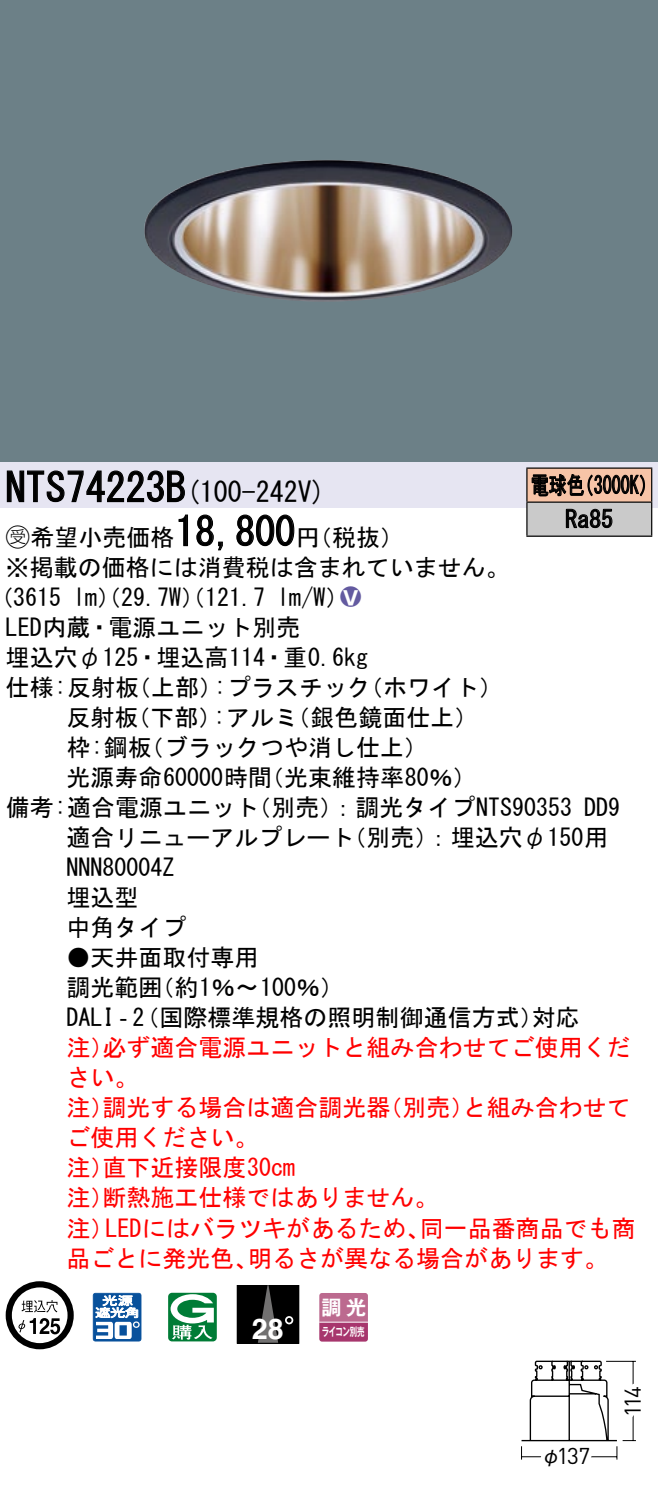
<style>
.page{position:relative;width:658px;height:1487px;background:#fff}
.page>*{position:absolute;margin:0;border:0;box-sizing:border-box;transform-origin:0 0}
.t1{font:40px "MS Gothic";color:#000}
.t2{font:700 28.8px "Helvetica";color:#fff}
.t3{font:28px "MS Gothic";color:#000}
.t4{font:24px/30px "MS Gothic";color:#000}
.t5{font:24px/30px "MS Gothic";color:#f00}
.t6{font:24px/34px "MS Gothic";color:#000;scale:.75 1}
.t7{font:24px "Ford Classification 1";color:#635aa0}
.t8{font:22.8px "DINOT";letter-spacing:-.075em;color:#000}
.t9{font:20px "Gothic MB101 Pro De Bold 90 pv RKSJ H";color:#fff}
.t10{font:20px "Gothic BBB Pro Medium 90 pv RKSJ H";color:#000}
.t11{font:11.6px "Gothic MB101 Pro De Bold 90 pv RKSJ H";letter-spacing:-.05em;color:#fff;scale:.65 1}
.s1{font-size:40px}
.s2{font-family:"Ford Classification 1"}
.s3{color:#fff}
</style>
<div class="page">
<div style="left:0;top:0;width:658px;height:462px;background:#6c8087"></div>
<img style="left:144px;top:160px;width:368px;height:142px">
<div style="left:0;top:462px;width:658px;height:45px;background:#e6e5f2"></div>
<svg style="left:6px;top:470px;width:179px;height:33px"></svg>
<svg style="left:178px;top:514px;width:10px;height:32px"></svg>
<svg style="left:196px;top:514px;width:27px;height:37px"></svg>
<svg style="left:236px;top:514px;width:59px;height:32px"></svg>
<svg style="left:6px;top:1281px;width:68px;height:68px"></svg>
<svg style="left:93px;top:1292px;width:48px;height:49px"></svg>
<svg style="left:168px;top:1292px;width:49px;height:49px"></svg>
<svg style="left:237px;top:1285px;width:62px;height:58px;background:#141313"></svg>
<svg style="left:285px;top:1315px;width:8px;height:9px"></svg>
<svg style="left:319px;top:1293px;width:49px;height:48px;background:#b55984"></svg>
<hr style="left:319px;top:1321px;width:49px;height:1px;background:#fff">
<div style="left:527px;top:468px;width:124px;height:34px;background:#f7c4a7"></div>
<div style="left:527px;top:502px;width:124px;height:34px;background:#cacaca"></div>
<hr style="left:526px;top:467px;width:126px;height:2px;background:#000">
<hr style="left:526px;top:468px;width:1px;height:33px;background:#000">
<hr style="left:651px;top:468px;width:1px;height:33px;background:#000">
<hr style="left:526px;top:501px;width:126px;height:2px;background:#000">
<hr style="left:526px;top:502px;width:1px;height:33px;background:#000">
<hr style="left:651px;top:502px;width:1px;height:33px;background:#000">
<hr style="left:526px;top:535px;width:126px;height:2px;background:#000">
<svg style="left:531px;top:474px;width:114px;height:23px"></svg>
<svg style="left:565px;top:508px;width:47px;height:20px"></svg>
<svg style="left:521px;top:1360px;width:115px;height:100px"></svg>
<h1 class="t1" style="left:6px;top:467px;width:162px">NTS74223</h1>
<p class="t3" style="left:166px;top:478px;width:161px">(<span class="s1">B</span> 100-242 (V</p>
<h1 class="t1" style="left:175px;top:511px;width:121px">18,800</h1>
<p class="t4" style="left:6px;top:522px;width:505px"><span class="s2">B</span>希望小売価格<br>※掲載の価格には消費税は含まれていません。</p>
<p class="t7" style="left:340px;top:585px;width:22px">2<span class="s3">8</span></p>
<p class="t4" style="left:296px;top:522px;width:109px">（円税抜(</p>
<p class="t4" style="left:277px;top:582px;width:73px">l m (W/</p>
<p class="t4" style="left:-11px;top:582px;width:74px">（3615</p>
<p class="t4" style="left:6px;top:612px;width:296px">LED内蔵・電源ユニット別売</p>
<p class="t4" style="left:6px;top:642px;width:364px">埋込穴φ125・埋込高114・重0.6kg</p>
<p class="t4" style="left:73px;top:582px;width:193px">lm）（29.7 ）（W 121.7</p>
<p class="t4" style="left:6px;top:672px;width:135px">仕様:反射板</p>
<p class="t4" style="left:127px;top:672px;width:97px">（上部）</p>
<p class="t4" style="left:214px;top:672px;width:158px">:プラスチック</p>
<p class="t4" style="left:359px;top:672px;width:145px">（ホワイト(</p>
<p class="t4" style="left:66px;top:702px;width:73px">反射板</p>
<p class="t4" style="left:126px;top:702px;width:97px">（下部）</p>
<p class="t4" style="left:213px;top:702px;width:86px">:アルミ</p>
<p class="t4" style="left:286px;top:702px;width:193px">（銀色鏡面仕上(</p>
<p class="t4" style="left:140px;top:732px;width:289px">（ブラックつや消し仕上(</p>
<p class="t4" style="left:66px;top:732px;width:87px">枠:鋼板</p>
<p class="t4" style="left:66px;top:762px;width:207px">光源寿命60000時間</p>
<p class="t4" style="left:260px;top:762px;width:218px">（光束維持率80％(</p>
<p class="t6" style="left:565px;top:468px;width:65px;text-indent:-34px">電球色<br>Ra85</p>
<p class="t6" style="left:575px;top:468px;width:109px">（3000 (K</p>
<p class="t4" style="left:247px;top:792px;width:326px">（別売：）調光タイプNTS90353</p>
<p class="t4" style="left:6px;top:792px;width:255px">備考:適合電源ユニット</p>
<p class="t4" style="left:584px;top:792px;width:37px">DD9</p>
<p class="t4" style="left:66px;top:822px;width:289px">適合リニューアルプレート<br>NNN80004Z<br>埋込型<br>中角タイプ</p>
<p class="t4" style="left:150px;top:942px;width:195px;text-indent:-84px">●天井面取付専用<br>（約1％〜100％(</p>
<p class="t4" style="left:342px;top:822px;width:267px">（別売：）埋込穴φ150用</p>
<p class="t4" style="left:66px;top:972px;width:97px">調光範囲</p>
<p class="t4" style="left:66px;top:1002px;width:478px">DALI‐（2 国際標準規格の照明制御通信方式）</p>
<p class="t5" style="left:102px;top:1032px;width:529px">必ず適合電源ユニットと組み合わせてご使用くだ</p>
<p class="t4" style="left:531px;top:1002px;width:49px">対応</p>
<p class="t5" style="left:66px;top:1032px;width:73px">注）さい。</p>
<p class="t5" style="left:102px;top:1092px;width:289px">調光する場合は適合調光器</p>
<p class="t5" style="left:378px;top:1092px;width:97px">（別売）</p>
<p class="t5" style="left:66px;top:1092px;width:49px">注）</p>
<p class="t5" style="left:66px;top:1122px;width:193px">ご使用ください。</p>
<p class="t5" style="left:102px;top:1152px;width:194px">直下近接限度30cm</p>
<p class="t5" style="left:102px;top:1152px;width:337px;text-indent:-36px">注）<br>断熱施工仕様ではありません。</p>
<p class="t5" style="left:66px;top:1182px;width:49px">注）</p>
<p class="t5" style="left:462px;top:1092px;width:169px">と組み合わせて</p>
<p class="t5" style="left:66px;top:1212px;width:49px">注）</p>
<p class="t5" style="left:105px;top:1212px;width:326px">LEDにはバラツキがあるため、</p>
<p class="t5" style="left:420px;top:1212px;width:217px">同一品番商品でも商</p>
<p class="t5" style="left:66px;top:1242px;width:193px">品ごとに発光色、</p>
<p class="t5" style="left:248px;top:1242px;width:362px">明るさが異なる場合があります。</p>
<p class="t2" style="left:252px;top:1305px;width:33px">28</p>
<p class="t9" style="left:321px;top:1290px;width:46px">調光</p>
<p class="t11" style="left:322px;top:1321px;width:67px">ライコン別売</p>
<p class="t8" style="left:557px;top:1439px;width:35px">137</p>
<p class="t10" style="left:541px;top:1439px;width:21px">φ</p>
<p class="t8" style="left:617px;top:1416px;width:32px;rotate:-90deg">114</p>
</div>
